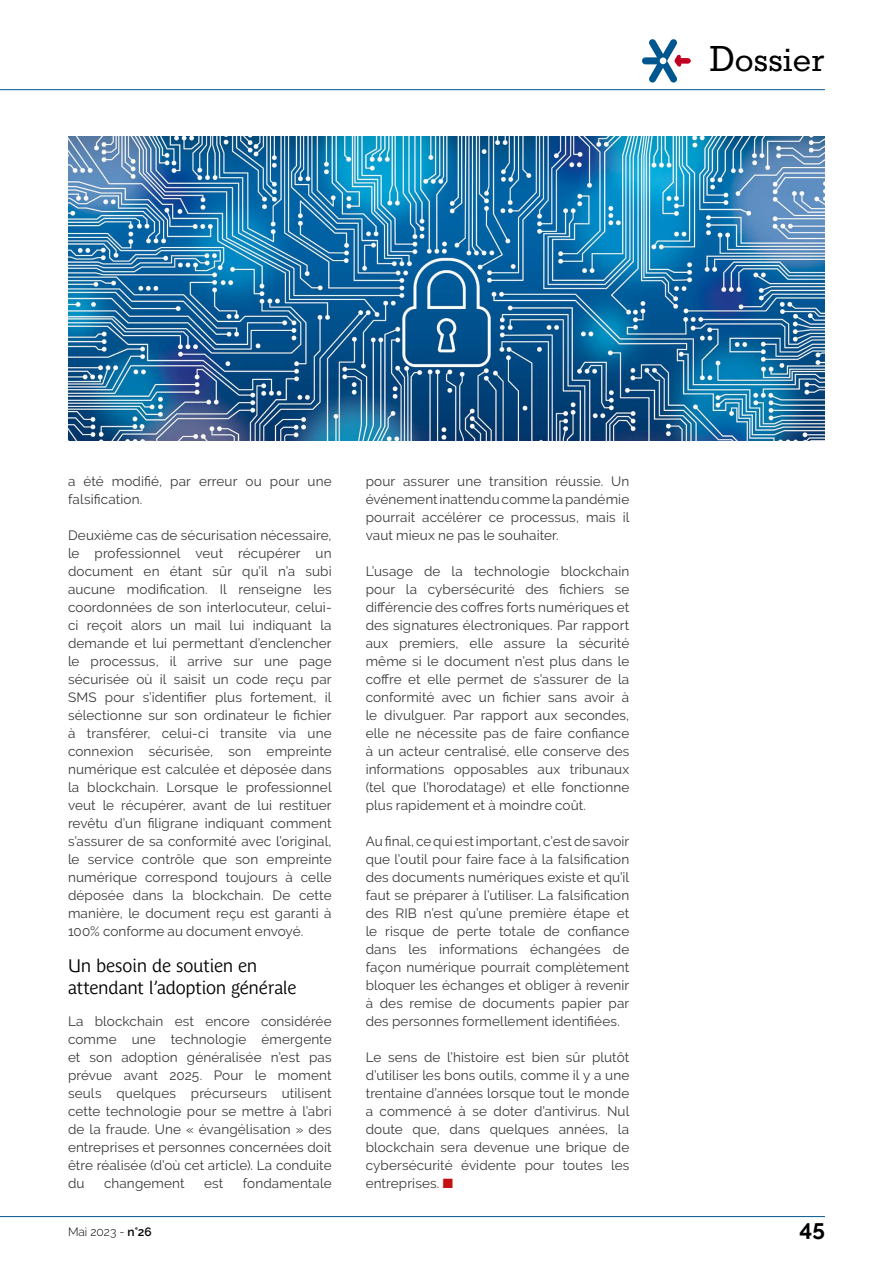
<style>
.page{position:relative;width:893px;height:1263px;background:#fff}
.page>*{position:absolute;margin:0;border:0;box-sizing:border-box;transform-origin:0 0}
.t1{font:37.5px "Stymie";color:#000}
.t2{font:700 22.5px "Raleway";color:#000}
.t3{font:18px/21.6px "Parisine Plus Std Gris";letter-spacing:-.02em;color:#000}
.t4{font:13.5px/18px "Raleway";letter-spacing:.01em;color:#3a3a39;text-align:justify}
.t5{font:300 12px "Raleway";color:#000}
.s1{color:#c41112}
.s2{font-weight:600}
</style>
<div class="page">
<hr style="left:0;top:1216px;width:825px;height:1px;background:#005790">
<hr style="left:0;top:89px;width:825px;height:1px;background:#005790">
<svg style="left:642px;top:39px;width:49px;height:44px"></svg>
<img style="left:68px;top:136px;width:757px;height:304px">
<h1 class="t1" style="left:709px;top:37px;width:117px">Dossier</h1>
<p class="t4" style="left:68px;top:472px;width:265px">a été modifié, par erreur ou pour une falsification.</p>
<p class="t4" style="left:68px;top:526px;width:265px">Deuxième cas de sécurisation nécessaire, le professionnel veut récupérer un document en étant sûr qu’il n’a subi aucune modification. Il renseigne les coordonnées de son interlocuteur, celui&shy;ci reçoit alors un mail lui indiquant la demande et lui permettant d’enclencher le processus, il arrive sur une page sécurisée où il saisit un code reçu par SMS pour s’identifier plus fortement, il sélectionne sur son ordinateur le fichier à transférer, celui-ci transite via une connexion sécurisée, son empreinte numérique est calculée et déposée dans la blockchain. Lorsque le professionnel veut le récupérer, avant de lui restituer revêtu d’un filigrane indiquant comment s’assurer de sa conformité avec l’original, le service contrôle que son empreinte numérique correspond toujours à celle déposée dans la blockchain. De cette manière, le document reçu est garanti à 100% conforme au document envoyé.</p>
<h3 class="t3" style="left:68px;top:955px;width:230px">Un besoin de soutien en attendant l’adoption générale</h3>
<p class="t4" style="left:68px;top:1012px;width:265px">La blockchain est encore considérée comme une technologie émergente et son adoption généralisée n’est pas prévue avant 2025. Pour le moment seuls quelques précurseurs utilisent cette technologie pour se mettre à l’abri de la fraude. Une « évangélisation » des entreprises et personnes concernées doit être réalisée (d’où cet article). La conduite du</p>
<p class="t4" style="left:104px;top:1174px;width:82px">changement</p>
<p class="t4" style="left:204px;top:1174px;width:21px">est</p>
<p class="t4" style="left:243px;top:1174px;width:90px">fondamentale</p>
<p class="t4" style="left:366px;top:472px;width:265px">pour assurer une transition réussie. Un événement inattendu comme la pandémie pourrait accélérer ce processus, mais il vaut mieux ne pas le souhaiter.</p>
<p class="t4" style="left:366px;top:562px;width:265px">L’usage de la technologie blockchain pour la cybersécurité des fichiers se différencie des coffres forts numériques et des signatures électroniques. Par rapport aux premiers, elle assure la sécurité même si le document n’est plus dans le coffre et elle permet de s’assurer de la conformité avec un fichier sans avoir à le divulguer. Par rapport aux secondes, elle ne nécessite pas de faire confiance à un acteur centralisé, elle conserve des informations opposables aux tribunaux (tel que l’horodatage) et elle fonctionne plus rapidement et à moindre coût.</p>
<p class="t4" style="left:366px;top:832px;width:265px">Au final, ce qui est important, c’est de savoir que l’outil pour faire face à la falsification des documents numériques existe et qu’il faut se préparer à l’utiliser. La falsification des RIB n’est qu’une première étape et le risque de perte totale de confiance dans les informations échangées de façon numérique pourrait complètement bloquer les échanges et obliger à revenir à des remise de documents papier par des personnes formellement identifiées.</p>
<p class="t4" style="left:366px;top:1048px;width:265px">Le sens de l’histoire est bien sûr plutôt d’utiliser les bons outils, comme il y a une trentaine d’années lorsque tout le monde a commencé à se doter d’antivirus. Nul doute que, dans quelques années, la blockchain sera devenue une brique de cybersécurité évidente pour toutes les entreprises. <span class="s1">■</span></p>
<p class="t5" style="left:68px;top:1225px;width:85px">Mai 2023 - <span class="s2">n°26</span></p>
<h2 class="t2" style="left:800px;top:1215px;width:27px">45</h2>
</div>
